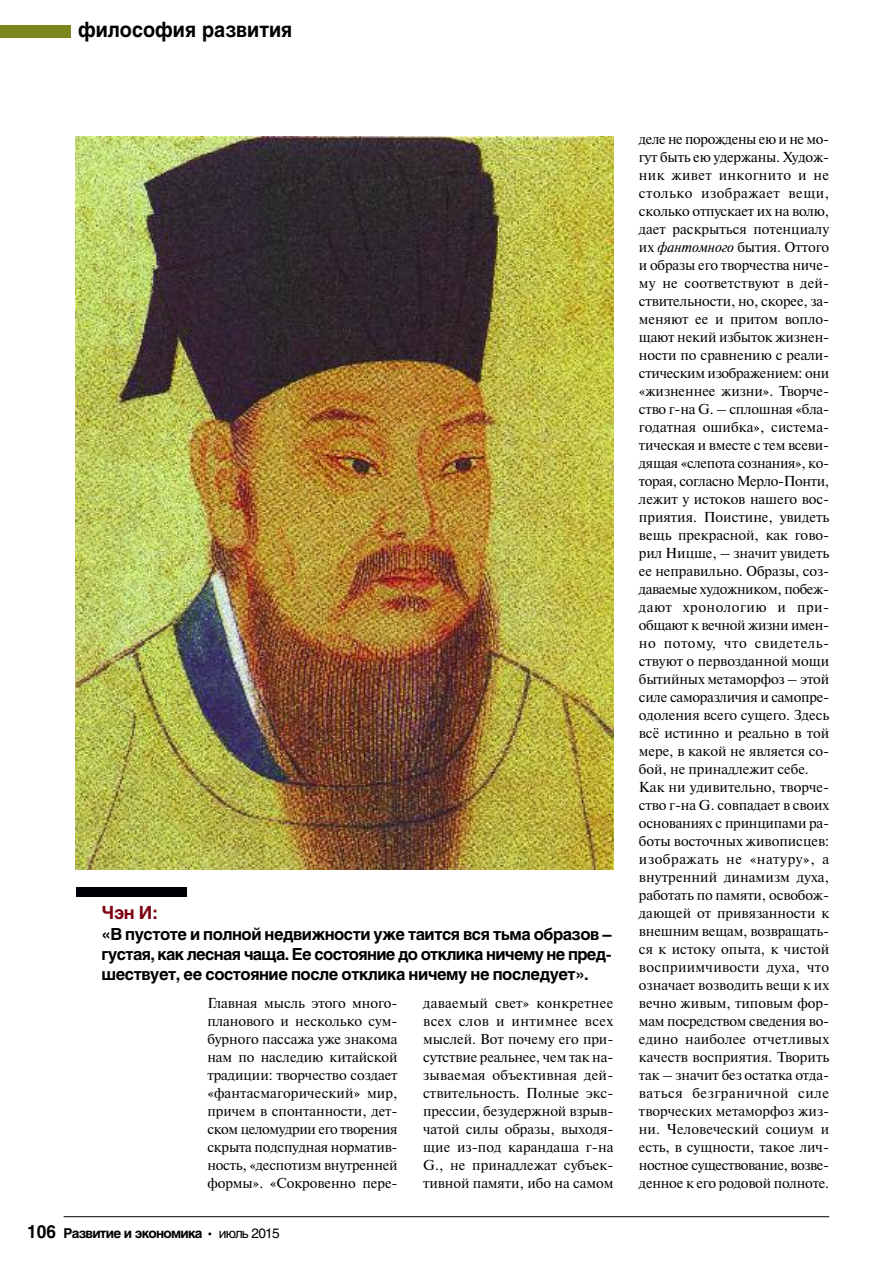
<style>
.page{position:relative;width:893px;height:1263px;background:#fff}
.page>*{position:absolute;margin:0;border:0;box-sizing:border-box;transform-origin:0 0}
.t1{font:700 21px "Helios";color:#000;scale:.93 1}
.t2{font:700 18px "Helios";color:#7d0010}
.t3{font:700 16.5px/19.8px "Helios";letter-spacing:-.03em;color:#000;text-align:justify}
.t4{font:14.4px/18px "Newton C";letter-spacing:-.005em;color:#000;text-align:justify}
.t5{font:700 13.5px "Helios";letter-spacing:-.055em;color:#000}
.s1{font-size:18px}
.s2{font-weight:400}
.s3{font-style:italic}
</style>
<div class="page">
<hr style="left:64px;top:1216px;width:765px;height:1px;background:#000">
<div style="left:0;top:26px;width:70px;height:12px;background:#7a871c"></div>
<img style="left:75px;top:137px;width:538px;height:733px">
<div style="left:77px;top:887px;width:110px;height:10px;background:#000107"></div>
<h1 class="t1" style="left:78px;top:22px;width:232px">философия развития</h1>
<p class="t2" style="left:102px;top:906px;width:58px">Чэн И:</p>
<p class="t3" style="left:102px;top:926px;width:512px">«В пустоте и полной недвижности уже таится вся тьма образов – густая, как лесная чаща. Ее состояние до отклика ничему не пред&shy;шествует, ее состояние после отклика ничему не последует».</p>
<p class="t4" style="left:207px;top:994px;width:192px">Главная мысль этого много&shy;планового и несколько сум&shy;бурного пассажа уже знакома нам по наследию китайской традиции: творчество создает «фантасмагорический» мир, причем в спонтанности, дет&shy;ском целомудрии его творения скрыта подспудная норматив&shy;ность, «деспотизм внутренней формы». «Сокровенно пере-</p>
<p class="t4" style="left:423px;top:994px;width:192px">даваемый свет» конкретнее всех слов и интимнее всех мыслей. Вот почему его при&shy;сутствие реальнее, чем так на&shy;зываемая объективная дей&shy;ствительность. Полные экс&shy;прессии, безудержной взрыв&shy;чатой силы образы, выходя&shy;щие из-под карандаша г-на G., не принадлежат субъек&shy;тивной памяти, ибо на самом</p>
<p class="t5" style="left:27px;top:1228px;width:254px"><span class="s1">106</span> Развитие и экономика <span class="s2">июль 2015</span></p>
<p class="t4" style="left:639px;top:130px;width:192px;text-align:left">деле не порождены ею и не мо&shy;гут быть ею удержаны. Худож&shy;ник живет инкогнито и не столько изображает вещи, сколько отпускает их на волю, дает раскрыться потенциалу их <span class="s3">фантомного</span> бытия. Оттого и образы его творчества ниче&shy;му не соответствуют в дей&shy;ствительности, но, скорее, за&shy;меняют ее и притом вопло&shy;щают некий избыток жизнен&shy;ности по сравнению с реали&shy;стическим изображением: они «жизненнее жизни». Творче&shy;ство г-на G. – сплошная «бла&shy;годатная ошибка», система&shy;тическая и вместе с тем всеви&shy;дящая «слепота сознания», ко&shy;торая, согласно Мерло-Понти, лежит у истоков нашего вос&shy;приятия. Поистине, увидеть вещь прекрасной, как гово&shy;рил Ницше, – значит увидеть ее неправильно. Образы, соз&shy;даваемые художником, побеж&shy;дают хронологию и при&shy;общают к вечной жизни имен&shy;но потому, что свидетель&shy;ствуют о первозданной мощи бытийных метаморфоз – этой силе саморазличия и самопре&shy;одоления всего сущего. Здесь всё истинно и реально в той мере, в какой не является со&shy;бой, не принадлежит себе.<br>Как ни удивительно, творче&shy;ство г-на G. совпадает в своих основаниях с принципами ра&shy;боты восточных живописцев: изображать не «натуру», а внутренний динамизм духа, работать по памяти, освобож&shy;дающей от привязанности к внешним вещам, возвращать&shy;ся к истоку опыта, к чистой восприимчивости духа, что означает возводить вещи к их вечно живым, типовым фор&shy;мам посредством сведения во&shy;едино наиболее отчетливых качеств восприятия. Творить так – значит без остатка отда&shy;ваться безграничной силе творческих метаморфоз жиз&shy;ни. Человеческий социум и есть, в сущности, такое лич&shy;ностное существование, возве&shy;денное к его родовой полноте.</p>
</div>
